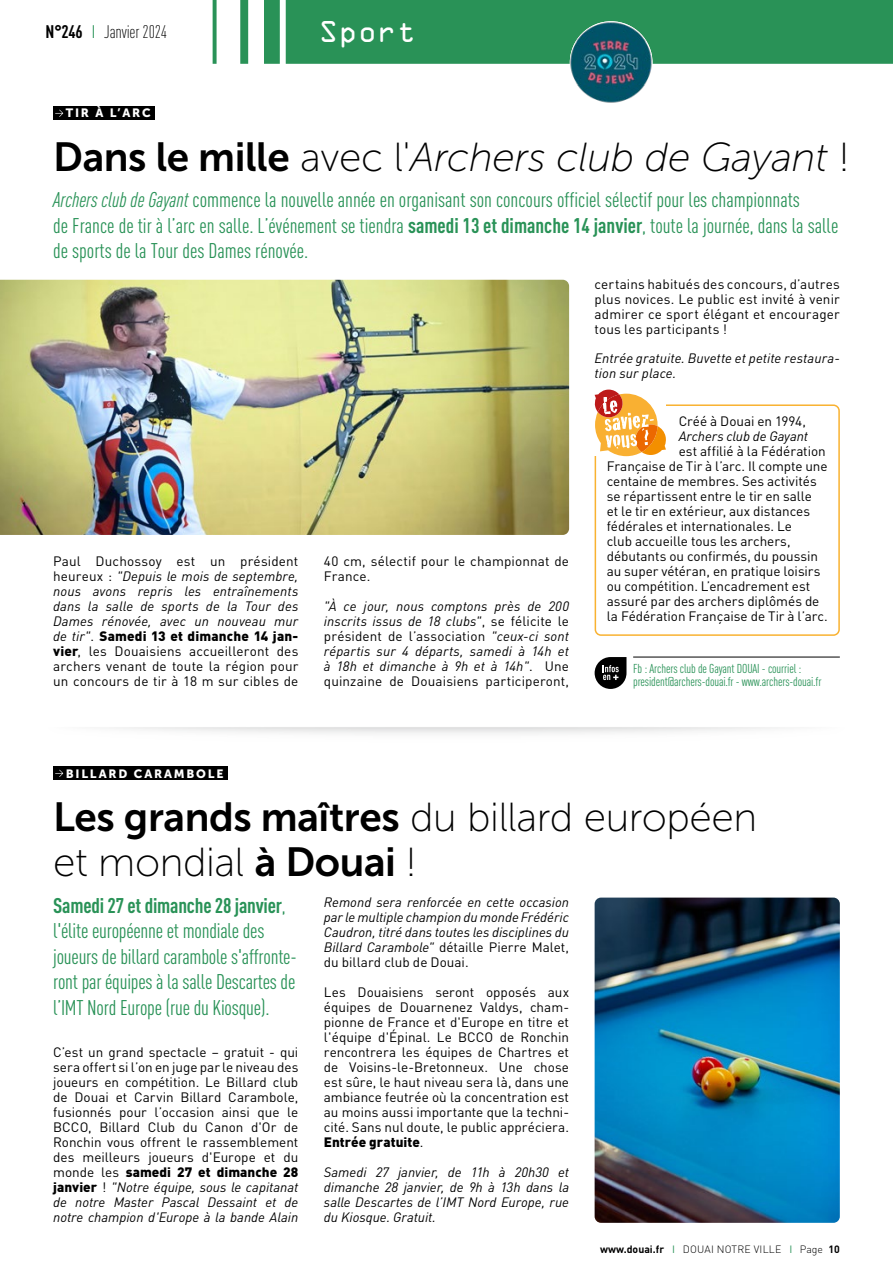
<style>
.page{position:relative;width:893px;height:1276px;background:#fff}
.page>*{position:absolute;margin:0;border:0;box-sizing:border-box;transform-origin:0 0}
.t1{font:40.5px/45px "Museo Sans 100";letter-spacing:-.01em;color:#000}
.t2{font:italic 40.5px "Museo Sans 100";letter-spacing:-.01em;color:#000}
.t3{font:27px "OCRA Alternate";color:#fff}
.t4{font:condensed 21px/25.5px "DIN Pro";color:#299257}
.t5{font:300 condensed 18px "DIN Pro";letter-spacing:-.01em;color:#000}
.t6{font:13.5px/15px "DIN Pro";color:#000;text-align:justify}
.t7{font:italic 13.5px/15px "DIN Pro";color:#000;text-align:justify}
.t8{font:condensed 12.75px/13.5px "DIN Pro";letter-spacing:-.01em;color:#299257}
.t9{font:12px "Museo Sans 900";letter-spacing:.15em;color:#fff}
.t10{font:300 10.5px "DIN Pro";letter-spacing:.02em;color:#000}
.s1{font-weight:700}
.s2{font-weight:400;color:#299257}
.s3{font-family:"Museo Sans 700";font-style:normal}
.s4{font-style:normal}
.s5{font-style:italic}
.s6{font-weight:900}
.s7{font-family:"Museo Sans 700"}
</style>
<div class="page">
<svg style="left:213px;top:0;width:680px;height:64px;background:#399a64"></svg>
<div style="left:53px;top:106px;width:102px;height:14px;background:#000"></div>
<svg style="left:55px;top:110px;width:8px;height:7px"></svg>
<div style="left:53px;top:766px;width:175px;height:13px;background:#000"></div>
<svg style="left:55px;top:770px;width:8px;height:7px"></svg>
<div style="left:595px;top:404px;width:245px;height:232px;border:2px solid #f9b231;border-radius:6px"></div>
<svg style="left:595px;top:389px;width:71px;height:67px"></svg>
<hr style="left:633px;top:657px;width:207px;height:1px;background:#000">
<svg style="left:595px;top:657px;width:31px;height:32px"></svg>
<img style="left:0;top:280px;width:569px;height:255px">
<img style="left:595px;top:897px;width:245px;height:325px">
<img style="left:570px;top:21px;width:82px;height:83px;border-radius:41px">
<h3 class="t5" style="left:46px;top:19px;width:123px"><span class="s1">N°246</span> <span class="s2">I</span> Janvier 2024</h3>
<h2 class="t3" style="left:319px;top:20px;width:99px">Sport</h2>
<p class="t9" style="left:66px;top:106px;width:86px">TIR À L’ARC</p>
<h1 class="t2" style="left:53px;top:136px;width:798px"><span class="s3">Dans le mille</span> <span class="s4">avec l'</span>Archers club de Gayant <span class="s4">!</span></h1>
<p class="t4" style="left:53px;top:186px;width:787px"><span class="s5">Archers club de Gayant</span> commence la nouvelle année en organisant son concours officiel sélectif pour les championnats<br>de France de tir à l’arc en salle. L’événement se tiendra <span class="s1">samedi 13 et dimanche 14 janvier</span>, toute la journée, dans la salle de sports de la Tour des Dames rénovée.</p>
<p class="t6" style="left:53px;top:552px;width:247px">Paul Duchossoy est un président heureux : <span class="s5">"Depuis le mois de septembre, nous avons repris les entraînements dans la salle de sports de la Tour des Dames rénovée, avec un nouveau mur de tir"</span>. <span class="s6">Samedi 13 et dimanche 14 jan&shy;vier</span>, les Douaisiens accueilleront des archers venant de toute la région pour un concours de tir à 18 m sur cibles de</p>
<p class="t6" style="left:324px;top:552px;width:247px">40 cm, sélectif pour le championnat de<br>France.</p>
<p class="t7" style="left:324px;top:597px;width:247px">"À ce jour, nous comptons près de 200 inscrits issus de 18 clubs"<span class="s4">, se félicite le président de l’association</span> "ceux-ci sont répartis sur 4 départs, samedi à 14h et à 18h et dimanche à 9h et à 14h"<span class="s4">. Une quinzaine de Douaisiens participeront,</span></p>
<p class="t6" style="left:595px;top:276px;width:247px">certains habitués des concours, d’autres plus novices. Le public est invité à venir admirer ce sport élégant et encourager tous les participants !</p>
<p class="t7" style="left:595px;top:349px;width:247px">Entrée gratuite. Buvette et petite restaura&shy;tion sur place.</p>
<p class="t6" style="left:679px;top:412px;width:129px">Créé à Douai en 1994,</p>
<p class="t7" style="left:679px;top:427px;width:131px">Archers club de Gayant</p>
<p class="t6" style="left:607px;top:442px;width:222px;text-align:left;text-indent:72px">est affilié à la Fédération Française de Tir à l’arc. Il compte une centaine de membres. Ses activités se répartissent entre le tir en salle<br>et le tir en extérieur, aux distances fédérales et internationales. Le<br>club accueille tous les archers, débutants ou confirmés, du poussin au super vétéran, en pratique loisirs ou compétition. L’encadrement est assuré par des archers diplômés de la Fédération Française de Tir à l’arc.</p>
<p class="t8" style="left:633px;top:660px;width:190px">Fb : Archers club de Gayant DOUAI - courriel : president@archers-douai.fr - www.archers-douai.fr</p>
<p class="t9" style="left:66px;top:766px;width:159px">BILLARD CARAMBOLE</p>
<h1 class="t1" style="left:53px;top:795px;width:705px"><span class="s7">Les grands maîtres</span> du billard européen et mondial <span class="s7">à Douai</span> !</h1>
<h3 class="t4" style="left:53px;top:891px;width:245px"><span class="s1">Samedi 27 et dimanche 28 janvier</span>, l'élite européenne et mondiale des joueurs de billard carambole s'affronte&shy;ront par équipes à la salle Descartes de l’IMT Nord Europe (rue du Kiosque).</h3>
<p class="t6" style="left:53px;top:1043px;width:247px">C’est un grand spectacle – gratuit - qui sera offert si l’on en juge par le niveau des joueurs en compétition. Le Billard club de Douai et Carvin Billard Carambole, fusionnés pour l’occasion ainsi que le BCCO, Billard Club du Canon d'Or de Ronchin vous offrent le rassemblement des meilleurs joueurs d'Europe et du monde les <span class="s6">samedi 27 et dimanche 28 janvier</span> ! <span class="s5">"Notre équipe, sous le capitanat de notre Master Pascal Dessaint et de notre champion d'Europe à la bande Alain</span></p>
<p class="t7" style="left:324px;top:893px;width:247px">Remond sera renforcée en cette occasion par le multiple champion du monde Frédéric Caudron, titré dans toutes les disciplines du Billard Carambole" <span class="s4">détaille Pierre Malet, du billard club de Douai.</span></p>
<p class="t6" style="left:324px;top:983px;width:247px">Les Douaisiens seront opposés aux équipes de Douarnenez Valdys, cham&shy;pionne de France et d'Europe en titre et l'équipe d'Épinal. Le BCCO de Ronchin rencontrera les équipes de Chartres et de Voisins-le-Bretonneux. Une chose est sûre, le haut niveau sera là, dans une ambiance feutrée où la concentration est au moins aussi importante que la techni&shy;cité. Sans nul doute, le public appréciera.<br><span class="s6">Entrée gratuite</span>.</p>
<p class="t7" style="left:324px;top:1163px;width:247px">Samedi 27 janvier, de 11h à 20h30 et dimanche 28 janvier, de 9h à 13h dans la salle Descartes de l’IMT Nord Europe, rue du Kiosque. Gratuit.</p>
<p class="t10" style="left:600px;top:1241px;width:241px"><span class="s1">www.douai.fr</span> <span class="s2">I</span> DOUAI NOTRE VILLE <span class="s2">I</span> Page <span class="s1">10</span></p>
</div>
